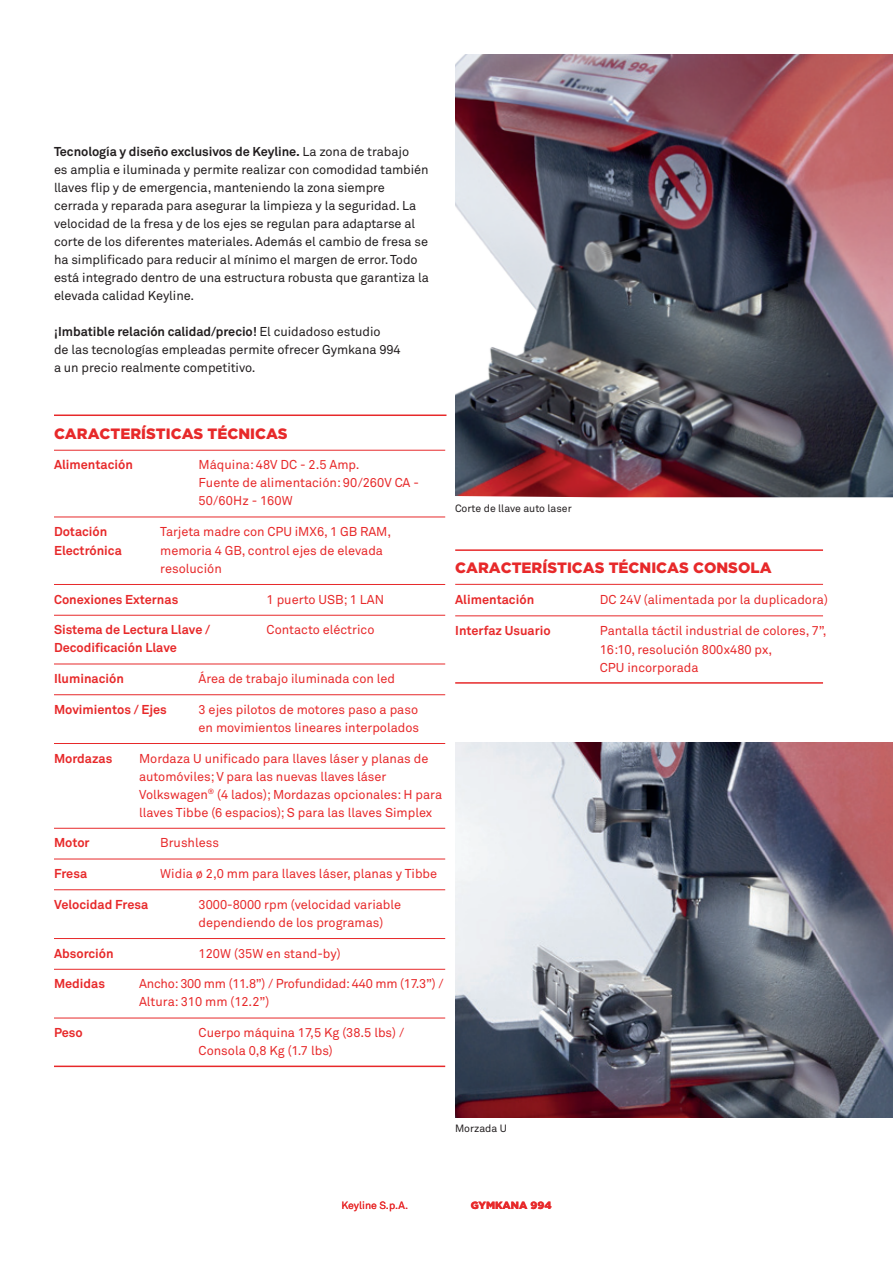
<style>
.page{position:relative;width:893px;height:1263px;background:#fff}
.page>*{position:absolute;margin:0;border:0;box-sizing:border-box;transform-origin:0 0}
.t1{font:900 15px "Gotham HTF";color:#e7292a}
.t2{font:12.75px/18px "Akkurat Pro";color:#e7292a}
.t3{font:12.75px/18px "Akkurat Pro";letter-spacing:-.005em;color:#231f20}
.t4{font:700 12.75px "Akkurat Pro";color:#e7292a}
.t5{font:10.5px "Akkurat Pro";color:#231f20}
.t6{font:10.5px "Akkurat Pro";color:#e7292a}
.t7{font:900 10.5px "Gotham HTF";color:#e7292a}
.s1{font-weight:700}
</style>
<div class="page">
<hr style="left:455px;top:549px;width:368px;height:2px;background:#e7292a">
<hr style="left:455px;top:584px;width:368px;height:1px;background:#e7292a">
<hr style="left:455px;top:615px;width:368px;height:1px;background:#e7292a">
<hr style="left:455px;top:682px;width:368px;height:2px;background:#e7292a">
<img style="left:455px;top:742px;width:438px;height:375px">
<img style="left:455px;top:54px;width:438px;height:443px">
<hr style="left:54px;top:414px;width:392px;height:2px;background:#e7292a">
<hr style="left:54px;top:450px;width:391px;height:1px;background:#e7292a">
<hr style="left:54px;top:517px;width:391px;height:1px;background:#e7292a">
<hr style="left:54px;top:584px;width:391px;height:1px;background:#e7292a">
<hr style="left:54px;top:615px;width:391px;height:1px;background:#e7292a">
<hr style="left:54px;top:664px;width:391px;height:1px;background:#e7292a">
<hr style="left:54px;top:694px;width:391px;height:1px;background:#e7292a">
<hr style="left:54px;top:743px;width:391px;height:1px;background:#e7292a">
<hr style="left:54px;top:828px;width:391px;height:1px;background:#e7292a">
<hr style="left:54px;top:859px;width:391px;height:1px;background:#e7292a">
<hr style="left:54px;top:889px;width:391px;height:1px;background:#e7292a">
<hr style="left:54px;top:938px;width:391px;height:1px;background:#e7292a">
<hr style="left:54px;top:969px;width:391px;height:1px;background:#e7292a">
<hr style="left:54px;top:1018px;width:391px;height:1px;background:#e7292a">
<hr style="left:54px;top:1065px;width:391px;height:2px;background:#e7292a">
<p class="t3" style="left:54px;top:143px;width:376px"><span class="s1">Tecnología y diseño exclusivos de Keyline.</span> La zona de trabajo<br>es amplia e iluminada y permite realizar con comodidad también llaves flip y de emergencia, manteniendo la zona siempre cerrada y reparada para asegurar la limpieza y la seguridad. La velocidad de la fresa y de los ejes se regulan para adaptarse al corte de los diferentes materiales. Además el cambio de fresa se ha simplificado para reducir al mínimo el margen de error. Todo está integrado dentro de una estructura robusta que garantiza la elevada calidad Keyline.</p>
<p class="t3" style="left:54px;top:323px;width:348px"><span class="s1">¡Imbatible relación calidad/precio!</span> El cuidadoso estudio<br>de las tecnologías empleadas permite ofrecer Gymkana 994 a un precio realmente competitivo.</p>
<p class="t1" style="left:54px;top:424px;width:235px">CARACTERÍSTICAS TÉCNICAS</p>
<p class="t4" style="left:54px;top:457px;width:80px">Alimentación</p>
<p class="t2" style="left:199px;top:456px;width:222px">Máquina: 48V DC - 2.5 Amp.<br>Fuente de alimentación: 90/260V CA -<br>50/60Hz - 160W</p>
<p class="t4" style="left:54px;top:524px;width:55px">Dotación</p>
<p class="t2" style="left:160px;top:523px;width:232px">Tarjeta madre con CPU iMX6, 1 GB RAM,</p>
<p class="t4" style="left:54px;top:542px;width:69px">Electrónica</p>
<p class="t2" style="left:160px;top:542px;width:224px">memoria 4 GB, control ejes de elevada resolución</p>
<p class="t4" style="left:54px;top:591px;width:126px">Conexiones Externas</p>
<p class="t2" style="left:267px;top:590px;width:119px">1 puerto USB; 1 LAN</p>
<p class="t4" style="left:54px;top:622px;width:158px">Sistema de Lectura Llave /</p>
<p class="t2" style="left:267px;top:621px;width:109px">Contacto eléctrico</p>
<p class="t4" style="left:54px;top:640px;width:124px">Decodificación Llave</p>
<p class="t4" style="left:54px;top:671px;width:72px">Iluminación</p>
<p class="t2" style="left:199px;top:670px;width:198px">Área de trabajo iluminada con led</p>
<p class="t4" style="left:54px;top:701px;width:114px">Movimientos / Ejes</p>
<p class="t2" style="left:199px;top:701px;width:222px">3 ejes pilotos de motores paso a paso en movimientos lineares interpolados</p>
<p class="t4" style="left:54px;top:750px;width:60px">Mordazas</p>
<p class="t2" style="left:139px;top:749px;width:305px">Mordaza U unificado para llaves láser y planas de automóviles; V para las nuevas llaves láser Volkswagen<sup>®</sup> (4 lados); Mordazas opcionales: H para llaves Tibbe (6 espacios); S para las llaves Simplex</p>
<p class="t4" style="left:54px;top:835px;width:37px">Motor</p>
<p class="t2" style="left:160px;top:834px;width:60px">Brushless</p>
<p class="t4" style="left:54px;top:866px;width:35px">Fresa</p>
<p class="t2" style="left:160px;top:865px;width:278px">Widia ø 2,0 mm para llaves láser, planas y Tibbe</p>
<p class="t4" style="left:54px;top:896px;width:96px">Velocidad Fresa</p>
<p class="t2" style="left:199px;top:896px;width:204px">3000-8000 rpm (velocidad variable dependiendo de los programas)</p>
<p class="t4" style="left:54px;top:945px;width:61px">Absorción</p>
<p class="t2" style="left:199px;top:944px;width:143px">120W (35W en stand-by)</p>
<p class="t4" style="left:54px;top:976px;width:53px">Medidas</p>
<p class="t2" style="left:139px;top:975px;width:306px">Ancho: 300 mm (11.8”) / Profundidad: 440 mm (17.3”) /<br>Altura: 310 mm (12.2”)</p>
<p class="t4" style="left:54px;top:1025px;width:30px">Peso</p>
<p class="t2" style="left:199px;top:1024px;width:207px">Cuerpo máquina 17,5 Kg (38.5 lbs) /<br>Consola 0,8 Kg (1.7 lbs)</p>
<p class="t5" style="left:455px;top:502px;width:118px">Corte de llave auto laser</p>
<p class="t1" style="left:455px;top:559px;width:318px">CARACTERÍSTICAS TÉCNICAS CONSOLA</p>
<p class="t4" style="left:455px;top:592px;width:80px">Alimentación</p>
<p class="t2" style="left:600px;top:591px;width:230px">DC 24V (alimentada por la duplicadora)</p>
<p class="t4" style="left:455px;top:622px;width:97px">Interfaz Usuario</p>
<p class="t2" style="left:600px;top:622px;width:228px;line-height:18.5px">Pantalla táctil industrial de colores, 7”,<br>16:10, resolución 800x480 px,<br>CPU incorporada</p>
<p class="t5" style="left:455px;top:1122px;width:53px">Morzada U</p>
<p class="t6" style="left:341px;top:1199px;width:68px">Keyline S.p.A.</p>
<p class="t7" style="left:471px;top:1199px;width:82px">GYMKANA 994</p>
</div>
